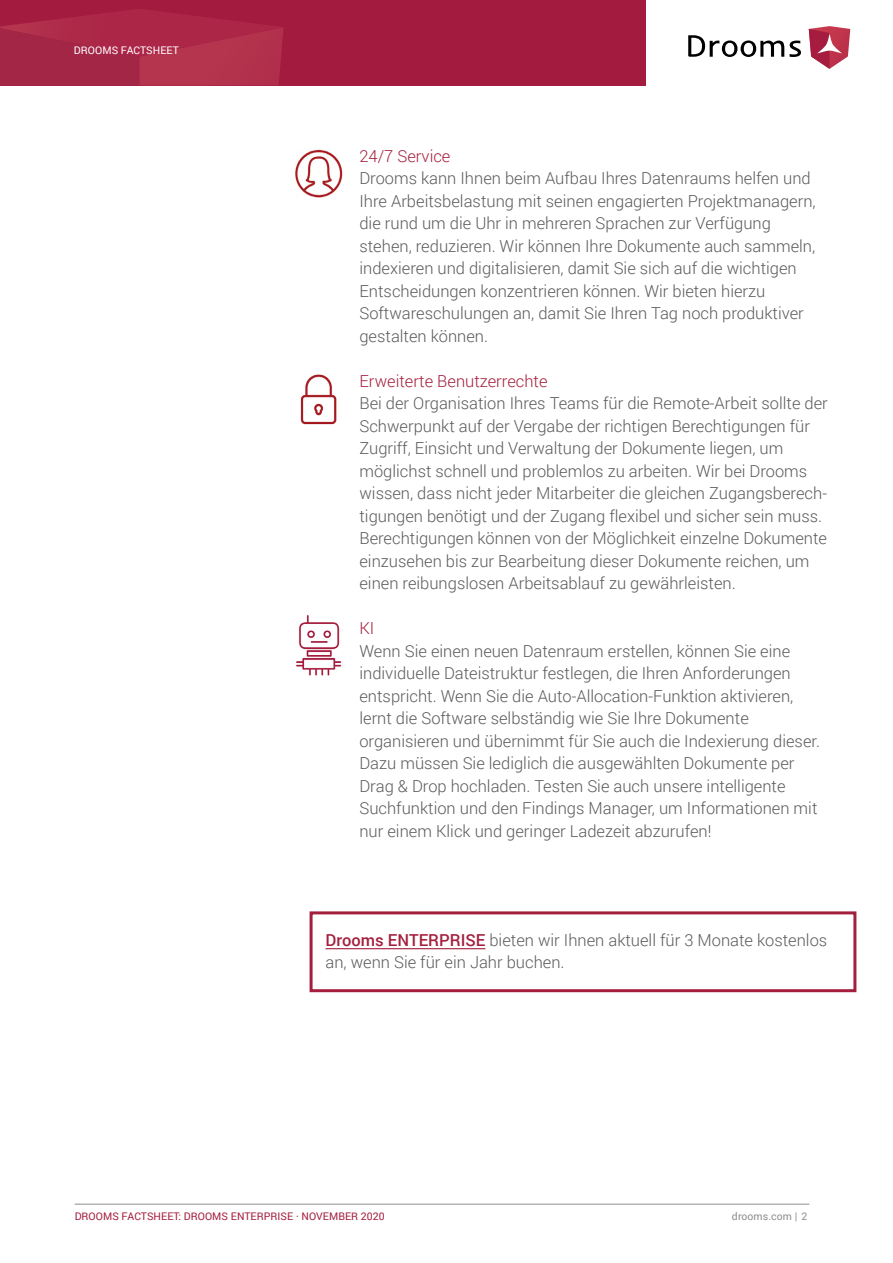
<style>
.page{position:relative;width:893px;height:1263px;background:#fff}
.page>*{position:absolute;margin:0;border:0;box-sizing:border-box;transform-origin:0 0}
.t1{font:300 16.5px/22.5px "Roboto";color:#5a5a5a}
.t2{font:300 16.5px "Roboto";color:#a41e3d}
.t3{font:10.5px "Roboto";letter-spacing:.005em;color:#a41d3d}
.t4{font:10.5px "Roboto";letter-spacing:.005em;color:#fff}
.t5{font:10.5px "Roboto";letter-spacing:.005em;color:#8d8f8e}
.s1{font-weight:500;color:#a41e3d}
</style>
<div class="page">
<hr style="left:75px;top:1204px;width:734px;height:1px;background:#8e8e8e">
<div style="left:0;top:0;width:645px;height:86px;background:#a31c40"></div>
<svg style="left:0;top:12px;width:283px;height:74px"></svg>
<svg style="left:809px;top:26px;width:41px;height:43px"></svg>
<svg style="left:688px;top:35px;width:96px;height:22px"></svg>
<svg style="left:790px;top:41px;width:11px;height:16px"></svg>
<img style="left:296px;top:615px;width:46px;height:61px">
<img style="left:300px;top:374px;width:37px;height:51px">
<img style="left:295px;top:149px;width:48px;height:48px">
<hr style="left:326px;top:948px;width:159px;height:1px;background:#a41e3d">
<div style="left:310px;top:911px;width:546px;height:81px;border:3px solid #a41e3d"></div>
<p class="t4" style="left:74px;top:43px;width:107px">DROOMS FACTSHEET</p>
<p class="t2" style="left:359px;top:144px;width:93px">24/7 Service</p>
<p class="t1" style="left:359px;top:166px;width:458px">Drooms kann Ihnen beim Aufbau Ihres Datenraums helfen und Ihre Arbeitsbelastung mit seinen engagierten Projektmanagern, die rund um die Uhr in mehreren Sprachen zur Verfügung stehen, reduzieren. Wir können Ihre Dokumente auch sammeln, indexieren und digitalisieren, damit Sie sich auf die wichtigen Entscheidungen konzentrieren können. Wir bieten hierzu Softwareschulungen an, damit Sie Ihren Tag noch produktiver gestalten können.</p>
<p class="t2" style="left:359px;top:369px;width:190px">Erweiterte Benutzerrechte</p>
<p class="t1" style="left:359px;top:391px;width:470px">Bei der Organisation Ihres Teams für die Remote-Arbeit sollte der Schwerpunkt auf der Vergabe der richtigen Berechtigungen für Zugriff, Einsicht und Verwaltung der Dokumente liegen, um möglichst schnell und problemlos zu arbeiten. Wir bei Drooms wissen, dass nicht jeder Mitarbeiter die gleichen Zugangsberech&shy;tigungen benötigt und der Zugang flexibel und sicher sein muss.<br>Berechtigungen können von der Möglichkeit einzelne Dokumente einzusehen bis zur Bearbeitung dieser Dokumente reichen, um einen reibungslosen Arbeitsablauf zu gewährleisten.</p>
<p class="t2" style="left:359px;top:617px;width:17px">KI</p>
<p class="t1" style="left:359px;top:639px;width:462px">Wenn Sie einen neuen Datenraum erstellen, können Sie eine individuelle Dateistruktur festlegen, die Ihren Anforderungen entspricht. Wenn Sie die Auto-Allocation-Funktion aktivieren, lernt die Software selbständig wie Sie Ihre Dokumente organisieren und übernimmt für Sie auch die Indexierung dieser.<br>Dazu müssen Sie lediglich die ausgewählten Dokumente per Drag &amp; Drop hochladen. Testen Sie auch unsere intelligente Suchfunktion und den Findings Manager, um Informationen mit nur einem Klick und geringer Ladezeit abzurufen!</p>
<p class="t1" style="left:326px;top:928px;width:503px"><span class="s1">Drooms ENTERPRISE</span> bieten wir Ihnen aktuell für 3 Monate kostenlos an, wenn Sie für ein Jahr buchen.</p>
<p class="t3" style="left:75px;top:1209px;width:312px">DROOMS FACTSHEET: DROOMS ENTERPRISE · NOVEMBER 2020</p>
<p class="t5" style="left:732px;top:1209px;width:77px">drooms.com | 2</p>
</div>
